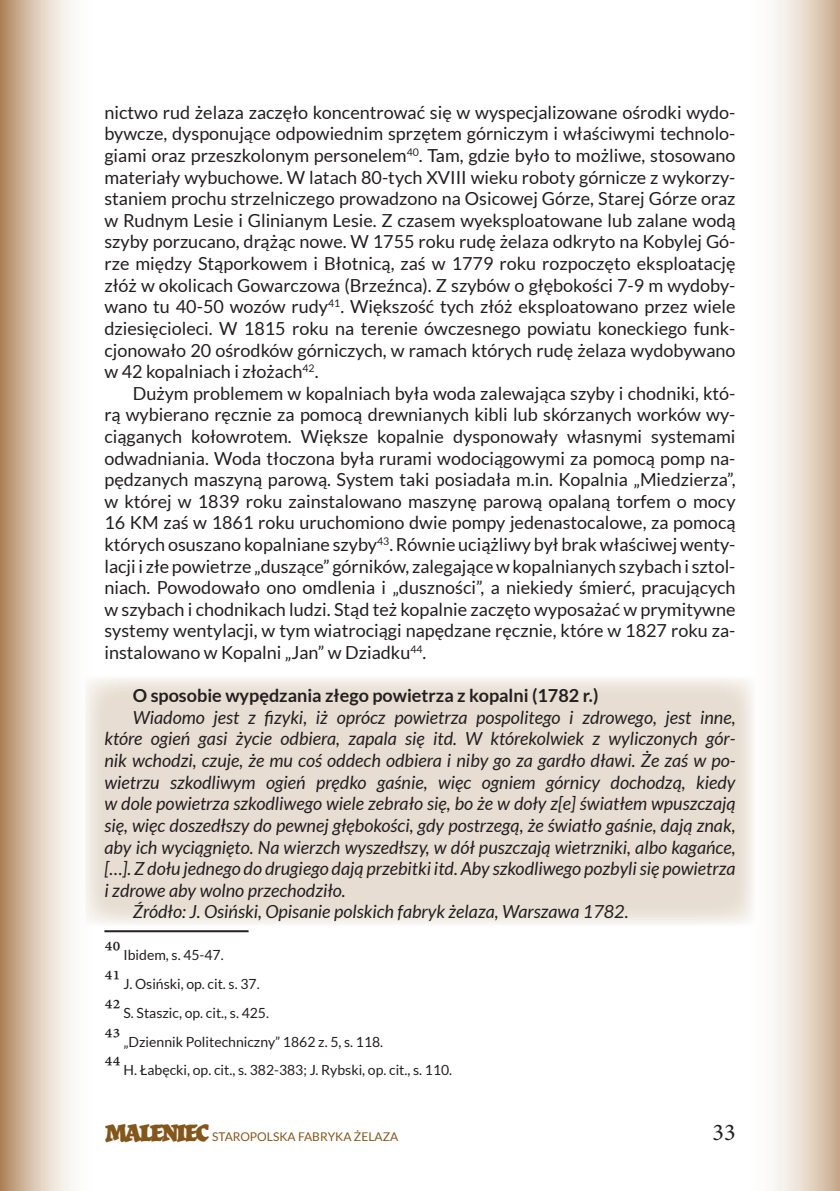
<style>
.page{position:relative;width:840px;height:1191px;background:#fff}
.page>*{position:absolute;margin:0;border:0;box-sizing:border-box;transform-origin:0 0}
.t1{font:24px "Minion Pro";color:#231f20}
.t2{font:18px/21.6px "Lato";color:#231f20;text-align:justify}
.t3{font:italic 18px/21.6px "Lato";color:#231f20;text-align:justify}
.t4{font:700 18px "Lato";color:#231f20}
.t5{font:14px "Lato";color:#231f20}
.t6{font:12px "Lato";color:#85561a}
.s1{font-family:"Minion Pro";font-size:24px}
.s2{font-family:"Herb";font-weight:700;font-size:24px}
</style>
<div class="page">
<svg style="left:773px;top:0;width:66px;height:1191px;background:#e5d6c7"></svg>
<svg style="left:0;top:0;width:73px;height:1191px;background:#dac6b2"></svg>
<svg style="left:85px;top:678px;width:669px;height:246px;background:#e8dfd4"></svg>
<hr style="left:104px;top:930px;width:144px;height:2px;background:#231f20">
<p class="t2" style="left:104px;top:101px;width:632px">nictwo rud żelaza zaczęło koncentrować się w wyspecjalizowane ośrodki wydo&shy;bywcze, dysponujące odpowiednim sprzętem górniczym i właściwymi technolo&shy;giami oraz przeszkolonym personelem<sup>40</sup>. Tam, gdzie było to możliwe, stosowano materiały wybuchowe. W latach 80-tych XVIII wieku roboty górnicze z wykorzy&shy;staniem prochu strzelniczego prowadzono na Osicowej Górze, Starej Górze oraz w Rudnym Lesie i Glinianym Lesie. Z czasem wyeksploatowane lub zalane wodą szyby porzucano, drążąc nowe. W 1755 roku rudę żelaza odkryto na Kobylej Gó&shy;rze między Stąporkowem i Błotnicą, zaś w 1779 roku rozpoczęto eksploatację złóż w okolicach Gowarczowa (Brzeźnca). Z szybów o głębokości 7-9 m wydoby&shy;wano tu 40-50 wozów rudy<sup>41</sup>. Większość tych złóż eksploatowano przez wiele dziesięcioleci. W 1815 roku na terenie ówczesnego powiatu koneckiego funk&shy;cjonowało 20 ośrodków górniczych, w ramach których rudę żelaza wydobywano w 42 kopalniach i złożach<sup>42</sup>.</p>
<p class="t2" style="left:104px;top:382px;width:632px;text-indent:28px">Dużym problemem w kopalniach była woda zalewająca szyby i chodniki, któ&shy;rą wybierano ręcznie za pomocą drewnianych kibli lub skórzanych worków wy&shy;ciąganych kołowrotem. Większe kopalnie dysponowały własnymi systemami odwadniania. Woda tłoczona była rurami wodociągowymi za pomocą pomp na&shy;pędzanych maszyną parową. System taki posiadała m.in. Kopalnia „Miedzierza”, w której w 1839 roku zainstalowano maszynę parową opalaną torfem o mocy 16 KM zaś w 1861 roku uruchomiono dwie pompy jedenastocalowe, za pomocą których osuszano kopalniane szyby<sup>43</sup>. Równie uciążliwy był brak właściwej wenty&shy;lacji i złe powietrze „duszące” górników, zalegające w kopalnianych szybach i sztol&shy;niach. Powodowało ono omdlenia i „duszności”, a niekiedy śmierć, pracujących w szybach i chodnikach ludzi. Stąd też kopalnie zaczęto wyposażać w prymitywne systemy wentylacji, w tym wiatrociągi napędzane ręcznie, które w 1827 roku za&shy;instalowano w Kopalni „Jan” w Dziadku<sup>44</sup>.</p>
<p class="t4" style="left:133px;top:685px;width:467px">O sposobie wypędzania złego powietrza z kopalni (1782 r.)</p>
<p class="t3" style="left:104px;top:707px;width:632px;text-indent:28px">Wiadomo jest z fizyki, iż oprócz powietrza pospolitego i zdrowego, jest inne, które ogień gasi życie odbiera, zapala się itd. W którekolwiek z wyliczonych gór&shy;nik wchodzi, czuje, że mu coś oddech odbiera i niby go za gardło dławi. Że zaś w po&shy;wietrzu szkodliwym ogień prędko gaśnie, więc ogniem górnicy dochodzą, kiedy w dole powietrza szkodliwego wiele zebrało się, bo że w doły z[e] światłem wpuszczają się, więc doszedłszy do pewnej głębokości, gdy postrzegą, że światło gaśnie, dają znak, aby ich wyciągnięto. Na wierzch wyszedłszy, w dół puszczają wietrzniki, albo kagańce, […]. Z dołu jednego do drugiego dają przebitki itd. Aby szkodliwego pozbyli się powietrza i zdrowe aby wolno przechodziło.</p>
<p class="t3" style="left:133px;top:901px;width:497px">Źródło: J. Osiński, Opisanie polskich fabryk żelaza, Warszawa 1782.</p>
<p class="t5" style="left:104px;top:947px;width:121px"><span class="s1">40</span> Ibidem, s. 45-47.</p>
<p class="t5" style="left:104px;top:976px;width:157px"><span class="s1">41</span> J. Osiński, op. cit. s. 37.</p>
<p class="t5" style="left:104px;top:1004px;width:166px"><span class="s1">42</span> S. Staszic, op. cit., s. 425.</p>
<p class="t5" style="left:104px;top:1033px;width:280px"><span class="s1">43</span> „Dziennik Politechniczny” 1862 z. 5, s. 118.</p>
<p class="t5" style="left:104px;top:1062px;width:349px"><span class="s1">44</span> H. Łabęcki, op. cit., s. 382-383; J. Rybski, op. cit., s. 110.</p>
<p class="t6" style="left:106px;top:1130px;width:294px"><span class="s2">MALENIEC</span> STAROPOLSKA FABRYKA ŻELAZA</p>
<h1 class="t1" style="left:712px;top:1116px;width:25px">33</h1>
</div>
